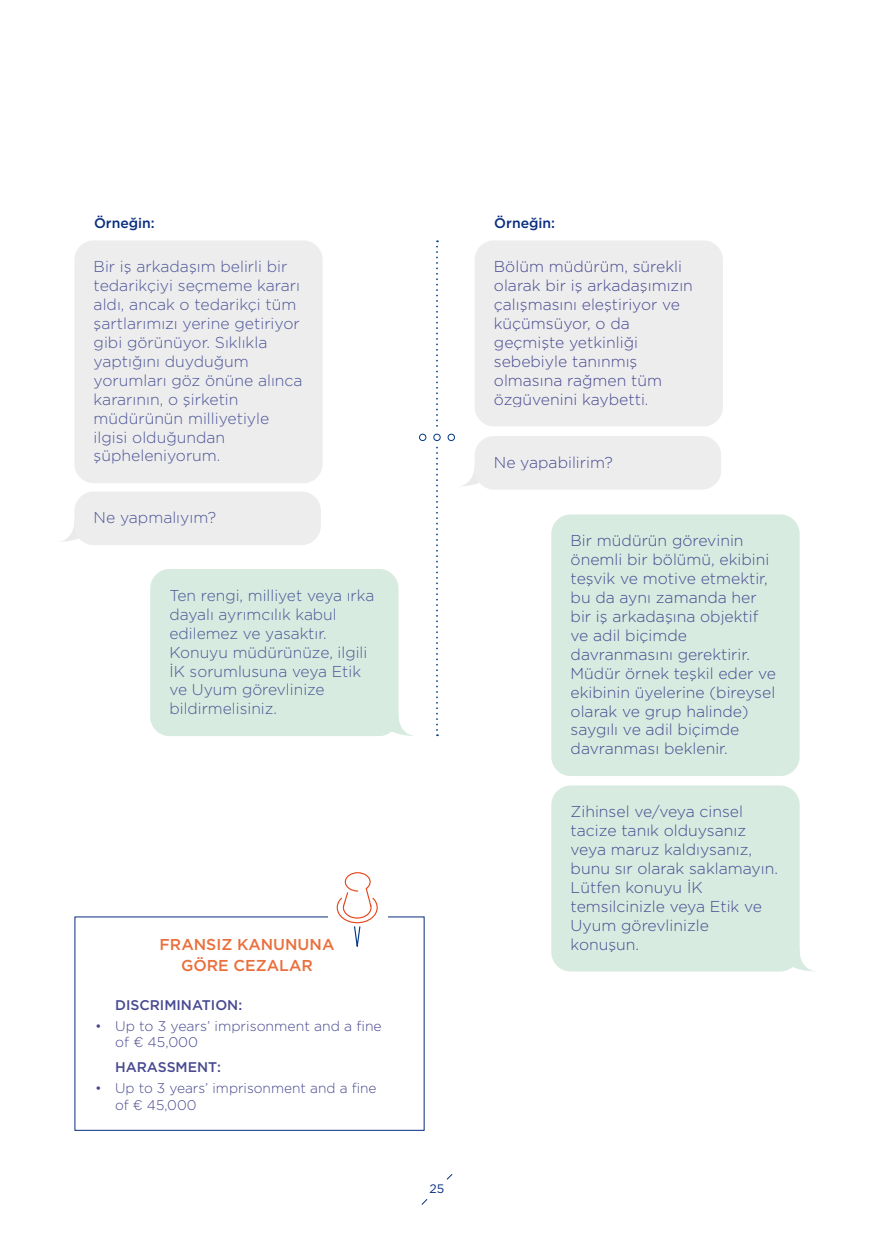
<style>
.page{position:relative;width:874px;height:1241px;background:#fff}
.page>*{position:absolute;margin:0;border:0;box-sizing:border-box;transform-origin:0 0}
.t1{font:300 15.75px/18.9px "Gotham";color:#484990}
.t2{font:300 15.75px/18.9px "Gotham";color:#4b5495}
.t3{font:500 15.75px/21px "Gotham";color:#ea6f3c;text-align:center}
.t4{font:300 14px/16.8px "Gotham";color:#484990}
.t5{font:500 14px "Gotham";color:#484990}
.t6{font:500 14px "Gotham";color:#082d7f}
.t7{font:12.25px "Gotham";color:#082d7f}
</style>
<div class="page">
<svg style="left:421px;top:1174px;width:32px;height:31px"></svg>
<svg style="left:336px;top:872px;width:42px;height:75px"></svg>
<svg style="left:396px;top:714px;width:18px;height:22px"></svg>
<div style="left:160px;top:578px;width:228px;height:148px;background:#d7ebe0;border-radius:10px"></div>
<div style="left:150px;top:569px;width:248px;height:167px;border:19px solid #d7ebe0;border-radius:10px"></div>
<div style="left:84px;top:250px;width:229px;height:223px;background:#ededee;border-radius:10px"></div>
<div style="left:74px;top:240px;width:248px;height:243px;border:19px solid #ededee;border-radius:10px"></div>
<svg style="left:60px;top:527px;width:15px;height:15px"></svg>
<div style="left:84px;top:501px;width:227px;height:34px;background:#ededee;border-radius:10px"></div>
<div style="left:74px;top:491px;width:247px;height:54px;border:19px solid #ededee;border-radius:10px"></div>
<div style="left:484px;top:250px;width:229px;height:167px;background:#ededee;border-radius:10px"></div>
<div style="left:474px;top:240px;width:248px;height:186px;border:19px solid #ededee;border-radius:10px"></div>
<div style="left:560px;top:524px;width:229px;height:242px;background:#d7ebe0;border-radius:10px"></div>
<div style="left:551px;top:514px;width:248px;height:262px;border:19px solid #d7ebe0;border-radius:10px"></div>
<svg style="left:796px;top:949px;width:17px;height:22px"></svg>
<div style="left:560px;top:795px;width:229px;height:166px;background:#d7ebe0;border-radius:10px"></div>
<div style="left:551px;top:785px;width:248px;height:186px;border:19px solid #d7ebe0;border-radius:10px"></div>
<svg style="left:462px;top:473px;width:13px;height:13px"></svg>
<div style="left:484px;top:445px;width:227px;height:35px;background:#ededee;border-radius:10px"></div>
<div style="left:474px;top:436px;width:246px;height:53px;border:19px solid #ededee;border-radius:10px"></div>
<svg style="left:436px;top:240px;width:2px;height:496px"></svg>
<div style="left:407px;top:428px;width:59px;height:17px;background:#fff"></div>
<div style="left:433px;top:433px;width:7px;height:8px;border:1px solid #003883;border-radius:50%"></div>
<div style="left:419px;top:433px;width:7px;height:8px;border:1px solid #003883;border-radius:50%"></div>
<div style="left:447px;top:433px;width:7px;height:8px;border:1px solid #003883;border-radius:50%"></div>
<p class="t6" style="left:94px;top:214px;width:62px">Örneğin:</p>
<p class="t2" style="left:94px;top:257px;width:210px">Bir iş arkadaşım belirli bir tedarikçiyi seçmeme kararı aldı, ancak o tedarikçi tüm şartlarımızı yerine getiriyor gibi görünüyor. Sıklıkla yaptığını duyduğum yorumları göz önüne alınca kararının, o şirketin müdürünün milliyetiyle ilgisi olduğundan şüpheleniyorum.</p>
<p class="t2" style="left:94px;top:508px;width:124px">Ne yapmalıyım?</p>
<p class="t2" style="left:169px;top:585px;width:206px">Ten rengi, milliyet veya ırka dayalı ayrımcılık kabul edilemez ve yasaktır.<br>Konuyu müdürünüze, ilgili<br>İK sorumlusuna veya Etik ve Uyum görevlinize bildirmelisiniz.</p>
<p class="t3" style="left:159px;top:933px;width:176px">FRANSIZ KANUNUNA<br>GÖRE CEZALAR</p>
<p class="t5" style="left:115px;top:995px;width:129px">DISCRIMINATION:</p>
<p class="t4" style="left:115px;top:1016px;width:268px;text-indent:-20px">• Up to 3 years’ imprisonment and a fine of € 45,000</p>
<p class="t5" style="left:115px;top:1058px;width:107px">HARASSMENT:</p>
<p class="t4" style="left:115px;top:1079px;width:263px;text-indent:-20px">• Up to 3 years’ imprisonment and a fine of € 45,000</p>
<p class="t7" style="left:429px;top:1180px;width:16px">25</p>
<p class="t6" style="left:494px;top:214px;width:62px">Örneğin:</p>
<p class="t1" style="left:493px;top:257px;width:200px">Bölüm müdürüm, sürekli olarak bir iş arkadaşımızın çalışmasını eleştiriyor ve küçümsüyor, o da geçmişte yetkinliği sebebiyle tanınmış olmasına rağmen tüm özgüvenini kaybetti.</p>
<p class="t1" style="left:493px;top:452px;width:121px">Ne yapabilirim?</p>
<p class="t1" style="left:570px;top:530px;width:207px">Bir müdürün görevinin önemli bir bölümü, ekibini teşvik ve motive etmektir, bu da aynı zamanda her bir iş arkadaşına objektif ve adil biçimde davranmasını gerektirir.<br>Müdür örnek teşkil eder ve ekibinin üyelerine (bireysel olarak ve grup halinde) saygılı ve adil biçimde davranması beklenir.</p>
<p class="t1" style="left:570px;top:801px;width:209px">Zihinsel ve/veya cinsel tacize tanık olduysanız veya maruz kaldıysanız, bunu sır olarak saklamayın.<br>Lütfen konuyu İK temsilcinizle veya Etik ve<br>Uyum görevlinizle konuşun.</p>
</div>
